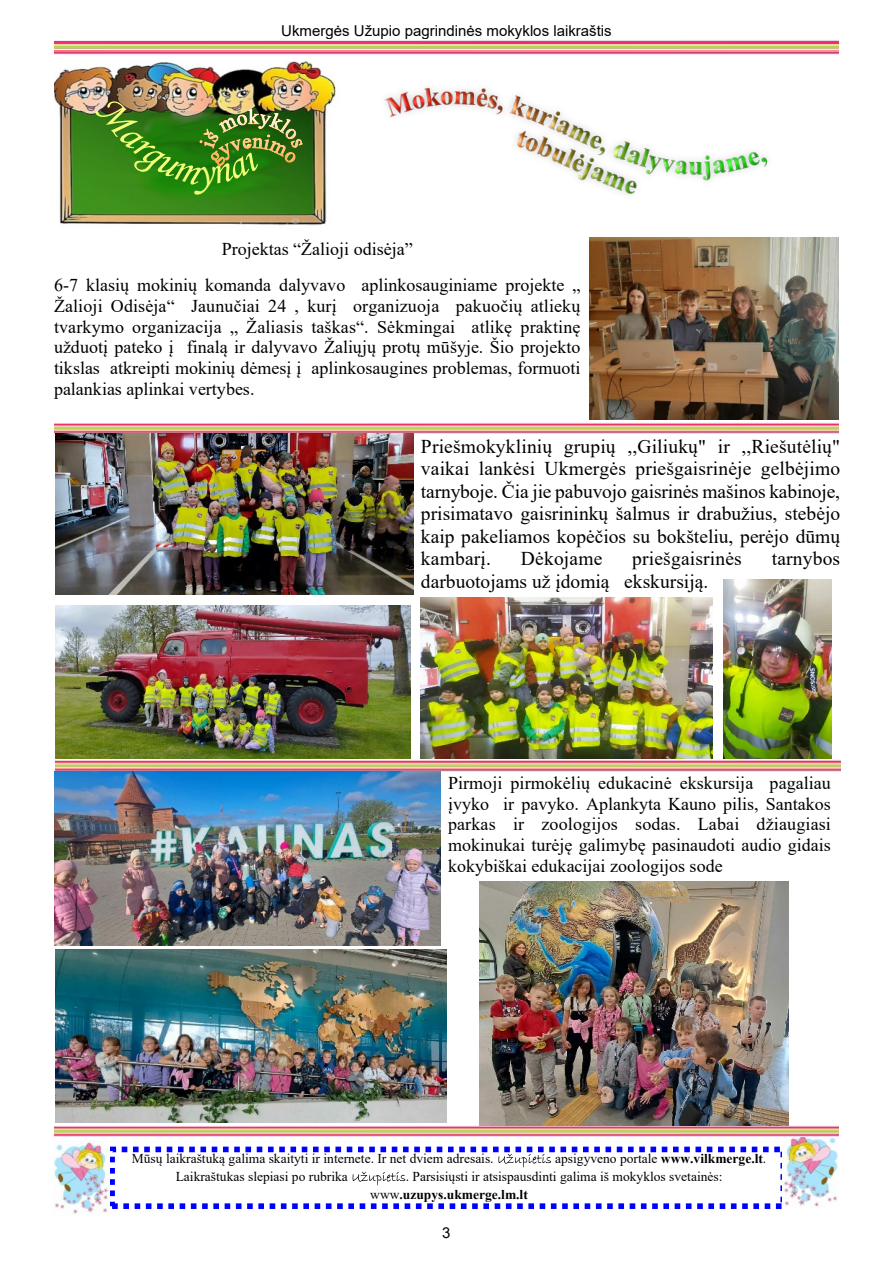
<style>
.page{position:relative;width:893px;height:1263px;background:#fff}
.page>*{position:absolute;margin:0;border:0;box-sizing:border-box;transform-origin:0 0}
.t1{font:42.6px "Monotype Corsiva";color:#f2ff78}
.t2{font:19.5px/22.4px "Times New Roman";color:#000;text-align:justify}
.t3{font:18px/20.7px "Times New Roman";color:#000;text-align:justify}
.t4{font:15px "Arial";color:#000}
.t5{font:13.5px/18px "Times New Roman";color:#000}
.s1{font-weight:700}
</style>
<div class="page">
<div style="left:109px;top:1146px;width:677px;height:63px;border:6px dashed #00f"></div>
<svg style="left:498px;top:1154px;width:53px;height:13px"></svg>
<svg style="left:353px;top:1172px;width:52px;height:13px"></svg>
<img style="left:54px;top:62px;width:276px;height:164px">
<img style="left:54px;top:40px;width:785px;height:14px">
<img style="left:53px;top:1140px;width:55px;height:74px">
<img style="left:783px;top:1136px;width:56px;height:73px">
<img style="left:54px;top:1125px;width:785px;height:11px">
<img style="left:330px;top:79px;width:438px;height:116px">
<img style="left:589px;top:237px;width:250px;height:183px">
<img style="left:54px;top:422px;width:785px;height:11px">
<img style="left:55px;top:433px;width:358px;height:162px">
<img style="left:55px;top:605px;width:355px;height:154px">
<img style="left:420px;top:598px;width:293px;height:162px">
<img style="left:723px;top:579px;width:108px;height:181px">
<img style="left:55px;top:760px;width:785px;height:11px">
<img style="left:54px;top:771px;width:386px;height:174px">
<img style="left:55px;top:950px;width:391px;height:173px">
<img style="left:479px;top:881px;width:309px;height:245px">
<img style="left:95px;top:94px;width:208px;height:92px">
<h1 class="t1" style="left:196px;top:155px;width:19px">y</h1>
<p class="t4" style="left:281px;top:25px;width:332px">Ukmergės Užupio pagrindinės mokyklos laikraštis</p>
<p class="t3" style="left:54px;top:233px;width:528px;line-height:35.7px;text-align:center">Projektas “Žalioji odisėja”<br>6-7 klasių mokinių komanda dalyvavo aplinkosauginiame projekte „</p>
<p class="t3" style="left:54px;top:297px;width:528px">Žalioji Odisėja“ Jaunučiai 24 , kurį organizuoja pakuočių atliekų tvarkymo organizacija „ Žaliasis taškas“. Sėkmingai atlikę praktinę užduotį pateko į finalą ir dalyvavo Žaliųjų protų mūšyje. Šio projekto tikslas atkreipti mokinių dėmesį į aplinkosaugines problemas, formuoti palankias aplinkai vertybes.</p>
<p class="t2" style="left:421px;top:437px;width:421px">Priešmokyklinių grupių ,,Giliukų" ir ,,Riešutėlių" vaikai lankėsi Ukmergės priešgaisrinėje gelbėjimo tarnyboje. Čia jie pabuvojo gaisrinės mašinos kabinoje, prisimatavo gaisrininkų šalmus ir drabužius, stebėjo kaip pakeliamos kopėčios su bokšteliu, perėjo dūmų kambarį.</p>
<p class="t2" style="left:521px;top:549px;width:83px">Dėkojame</p>
<p class="t2" style="left:632px;top:549px;width:111px">priešgaisrinės</p>
<p class="t2" style="left:772px;top:549px;width:70px">tarnybos</p>
<p class="t2" style="left:421px;top:572px;width:289px">darbuotojams už įdomią ekskursiją.</p>
<p class="t3" style="left:448px;top:774px;width:384px">Pirmoji pirmokėlių edukacinė ekskursija pagaliau įvyko ir pavyko. Aplankyta Kauno pilis, Santakos parkas ir zoologijos sodas. Labai džiaugiasi mokinukai turėję galimybę pasinaudoti audio gidais kokybiškai edukacijai zoologijos sode</p>
<p class="t5" style="left:132px;top:1151px;width:363px">Mūsų laikraštuką galima skaityti ir internete. Ir net dviem adresais.</p>
<p class="t5" style="left:555px;top:1151px;width:213px">apsigyveno portale <span class="s1">www.vilkmerge.lt</span>.</p>
<p class="t5" style="left:176px;top:1169px;width:174px">Laikraštukas slepiasi po rubrika</p>
<p class="t5" style="left:370px;top:1169px;width:354px;text-indent:36px">. Parsisiųsti ir atsispausdinti galima iš mokyklos svetainės: www<span class="s1">.uzupys.ukmerge.lm.lt</span></p>
<p class="t4" style="left:442px;top:1227px;width:10px">3</p>
</div>
